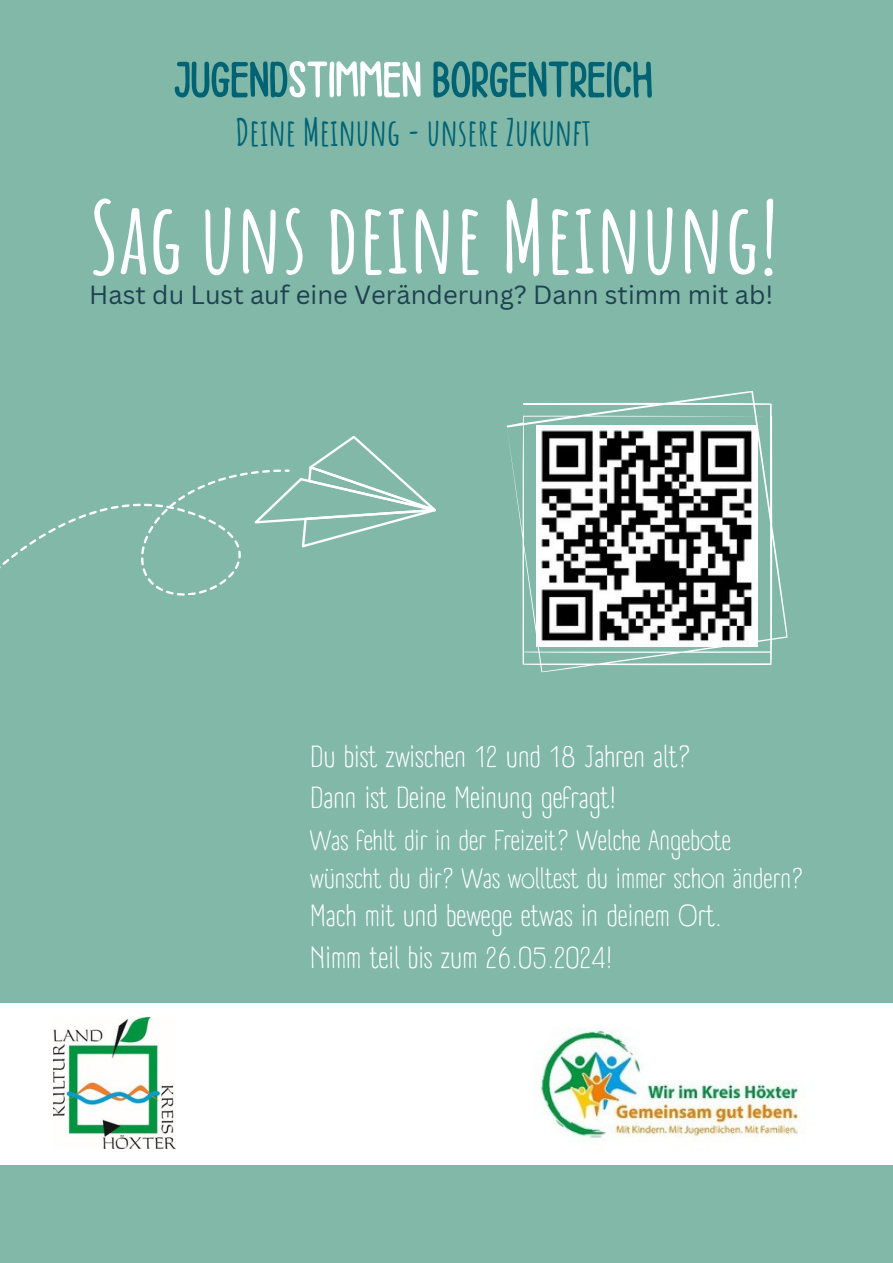
<style>
.page{position:relative;width:893px;height:1263px;background:#81b8a8}
.page>*{position:absolute;margin:0;border:0;box-sizing:border-box;transform-origin:0 0}
.t1{font:700 97.88px "Amatic SC";color:#fff}
.t2{font:53.55px "Ballpoint";color:#006374}
.t3{font:700 36.83px "Amatic SC";color:#006374}
.t4{font:29.7px "A Day Without Sun Text";color:#fff}
.t5{font:27.6px/38.2px "A Day Without Sun Text";color:#fff}
.t6{font:25.58px "Canva Sans";color:#1f4150}
.s1{color:#fff}
</style>
<div class="page">
<svg style="left:0;top:436px;width:436px;height:160px"></svg>
<svg style="left:507px;top:391px;width:280px;height:281px"></svg>
<img style="left:536px;top:425px;width:222px;height:222px">
<div style="left:0;top:1003px;width:893px;height:161px;background:#fff"></div>
<img style="left:54px;top:1018px;width:121px;height:131px">
<img style="left:539px;top:1029px;width:262px;height:109px">
<p class="t2" style="left:174px;top:54px;width:481px">JUGEND<span class="s1">STIMMEN</span> BORGENTREICH</p>
<p class="t3" style="left:236px;top:109px;width:357px">Deine Meinung - unsere Zukunft</p>
<h2 class="t1" style="left:89px;top:174px;width:691px">Sag uns deine Meinung!</h2>
<p class="t6" style="left:89px;top:277px;width:685px">Hast du Lust auf eine Veränderung? Dann stimm mit ab!</p>
<p class="t4" style="left:310px;top:738px;width:382px">Du bist zwischen 12 und 18 Jahren alt?</p>
<p class="t4" style="left:310px;top:780px;width:308px">Dann ist Deine Meinung gefragt!</p>
<p class="t5" style="left:310px;top:821px;width:495px">Was fehlt dir in der Freizeit? Welche Angebote wünscht du dir? Was wolltest du immer schon ändern?</p>
<p class="t4" style="left:310px;top:898px;width:413px">Mach mit und bewege etwas in deinem Ort.</p>
<p class="t4" style="left:310px;top:939px;width:304px">Nimm teil bis zum 26.05.2024!</p>
</div>
